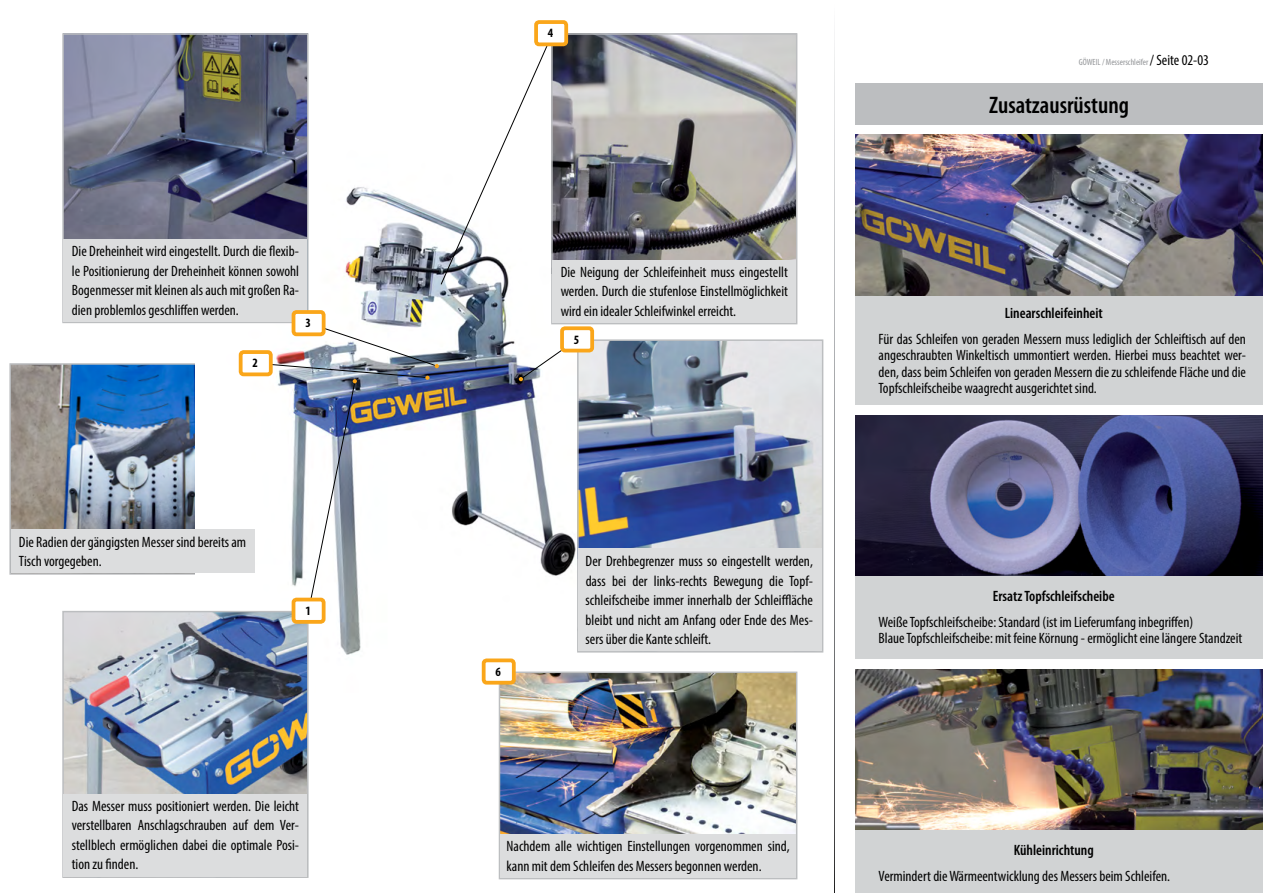
<style>
.page{position:relative;width:1263px;height:893px;background:#fff}
.page>*{position:absolute;margin:0;border:0;box-sizing:border-box;transform-origin:0 0}
.t1{font:600 condensed 24px "Myriad Pro";color:#000}
.t2{font:condensed 15px/19.5px "Myriad Pro";color:#000;text-align:justify}
.t3{font:600 condensed 15px "Myriad Pro";color:#000}
.t4{font:700 condensed 12.75px "Myriad Pro";color:#000}
.t5{font:condensed 9px "Myriad Pro";color:#939598}
.s1{font-size:15px;color:#000}
</style>
<div class="page">
<img style="left:12px;top:366px;width:184px;height:164px">
<div style="left:9px;top:363px;width:247px;height:212px;border:2px solid #bcbec0"></div>
<img style="left:196px;top:187px;width:431px;height:505px">
<div style="left:855px;top:83px;width:408px;height:42px;background:#bcbec0"></div>
<img style="left:855px;top:135px;width:408px;height:161px">
<div style="left:855px;top:296px;width:408px;height:109px;background:#d1d3d4"></div>
<img style="left:855px;top:415px;width:408px;height:162px">
<div style="left:855px;top:577px;width:408px;height:82px;background:#d1d3d4"></div>
<img style="left:65px;top:614px;width:241px;height:180px">
<div style="left:62px;top:611px;width:247px;height:267px;border:2px solid #bcbec0"></div>
<div style="left:64px;top:794px;width:243px;height:82px;background:#dcddde"></div>
<div style="left:293px;top:600px;width:31px;height:22px;background:#fff;border-radius:3px"></div>
<div style="left:292px;top:598px;width:33px;height:26px;border:4px solid #faa61a;border-radius:3px"></div>
<img style="left:554px;top:36px;width:240px;height:224px">
<div style="left:551px;top:33px;width:246px;height:291px;border:2px solid #bcbec0"></div>
<div style="left:553px;top:260px;width:243px;height:63px;background:#dcddde"></div>
<svg style="left:441px;top:46px;width:112px;height:239px"></svg>
<div style="left:536px;top:22px;width:30px;height:22px;background:#fff;border-radius:3px"></div>
<div style="left:534px;top:20px;width:34px;height:26px;border:4px solid #faa61a;border-radius:3px"></div>
<img style="left:65px;top:36px;width:241px;height:203px">
<div style="left:62px;top:33px;width:247px;height:290px;border:2px solid #bcbec0"></div>
<div style="left:64px;top:239px;width:243px;height:83px;background:#dcddde"></div>
<div style="left:293px;top:312px;width:31px;height:22px;background:#fff;border-radius:3px"></div>
<div style="left:292px;top:310px;width:33px;height:26px;border:4px solid #faa61a;border-radius:3px"></div>
<img style="left:580px;top:342px;width:240px;height:207px">
<div style="left:577px;top:339px;width:246px;height:314px;border:2px solid #bcbec0"></div>
<div style="left:579px;top:549px;width:243px;height:102px;background:#dcddde"></div>
<div style="left:562px;top:328px;width:30px;height:23px;background:#fff;border-radius:3px"></div>
<div style="left:560px;top:326px;width:34px;height:26px;border:4px solid #faa61a;border-radius:3px"></div>
<img style="left:502px;top:674px;width:292px;height:160px">
<div style="left:499px;top:671px;width:298px;height:208px;border:2px solid #bcbec0"></div>
<div style="left:500px;top:834px;width:296px;height:44px;background:#dcddde"></div>
<div style="left:484px;top:660px;width:30px;height:23px;background:#fff;border-radius:3px"></div>
<div style="left:482px;top:658px;width:34px;height:27px;border:4px solid #faa61a;border-radius:3px"></div>
<div style="left:241px;top:352px;width:30px;height:22px;background:#fff;border-radius:3px"></div>
<div style="left:239px;top:350px;width:34px;height:26px;border:4px solid #faa61a;border-radius:3px"></div>
<div style="left:11px;top:530px;width:243px;height:43px;background:#dcddde"></div>
<img style="left:855px;top:669px;width:408px;height:162px">
<div style="left:855px;top:831px;width:408px;height:62px;background:#d1d3d4"></div>
<img style="left:255px;top:323px;width:184px;height:288px">
<svg style="left:517px;top:339px;width:61px;height:43px"></svg>
<p class="t2" style="left:72px;top:241px;width:229px">Die Dreheinheit wird eingestellt. Durch die flexib&shy;le Positionierung der Dreheinheit können sowohl Bogenmessermitkleinen alsauchmitgroßen Ra&shy;dien problemlos geschliffen werden.</p>
<p class="t4" style="left:305px;top:315px;width:7px">3</p>
<p class="t4" style="left:252px;top:355px;width:7px">2</p>
<p class="t2" style="left:19px;top:532px;width:229px">Die Radien dergängigsten Messer sindbereitsam<br>Tisch vorgegeben.</p>
<p class="t4" style="left:305px;top:603px;width:7px">1</p>
<p class="t2" style="left:72px;top:796px;width:229px">Das Messer muss positioniert werden. Die leicht verstellbaren Anschlagschrauben auf dem Ver&shy;stellblech ermöglichen dabei die optimale Posi&shy;tion zu finden.</p>
<p class="t4" style="left:548px;top:25px;width:7px">4</p>
<p class="t2" style="left:561px;top:262px;width:229px">Die Neigung der Schleifeinheit muss eingestellt werden. Durch die stufenlose Einstellmöglichkeit wird ein idealer Schleifwinkel erreicht.</p>
<p class="t4" style="left:574px;top:331px;width:7px">5</p>
<p class="t4" style="left:495px;top:664px;width:7px">6</p>
<p class="t2" style="left:586px;top:551px;width:229px">Der Drehbegrenzer muss so eingestellt werden, dass bei der links-rechts Bewegung die Topf&shy;schleifscheibe immer innerhalb der Schleiffläche bleibt und nicht am Anfang oder Ende des Mes&shy;sers über die Kante schleift.</p>
<p class="t2" style="left:507px;top:836px;width:284px">Nachdem alle wichtigen Einstellungen vorgenommen sind, kann mit dem Schleifen des Messers begonnen werden.</p>
<p class="t5" style="left:1079px;top:57px;width:132px">GÖWEIL / Messerschleifer <span class="s1">/ Seite 02-03</span></p>
<h1 class="t1" style="left:989px;top:92px;width:141px">Zusatzausrüstung</h1>
<p class="t3" style="left:1005px;top:305px;width:100px">Linearschleifeinheit</p>
<p class="t2" style="left:878px;top:330px;width:369px;line-height:16.5px">Für das Schleifen von geraden Messern muss lediglich der Schleiftisch auf den angeschraubten Winkeltisch ummontiert werden. Hierbei muss beachtet wer&shy;den, dass beim Schleifen von geraden Messern die zu schleifende Fläche und die Topfschleifscheibe waagrecht ausgerichtet sind.</p>
<p class="t3" style="left:993px;top:588px;width:123px">Ersatz Topfschleifscheibe</p>
<p class="t2" style="left:878px;top:613px;width:365px;line-height:16.5px">WeißeTopfschleifscheibe: Standard (ist im Lieferumfang inbegriffen)<br>BlaueTopfschleifscheibe: mit feine Körnung - ermöglicht eine längere Standzeit</p>
<p class="t3" style="left:1014px;top:842px;width:81px">Kühleinrichtung</p>
<p class="t2" style="left:878px;top:866px;width:293px">Vermindert dieWärmeentwicklung des Messers beim Schleifen.</p>
</div>
